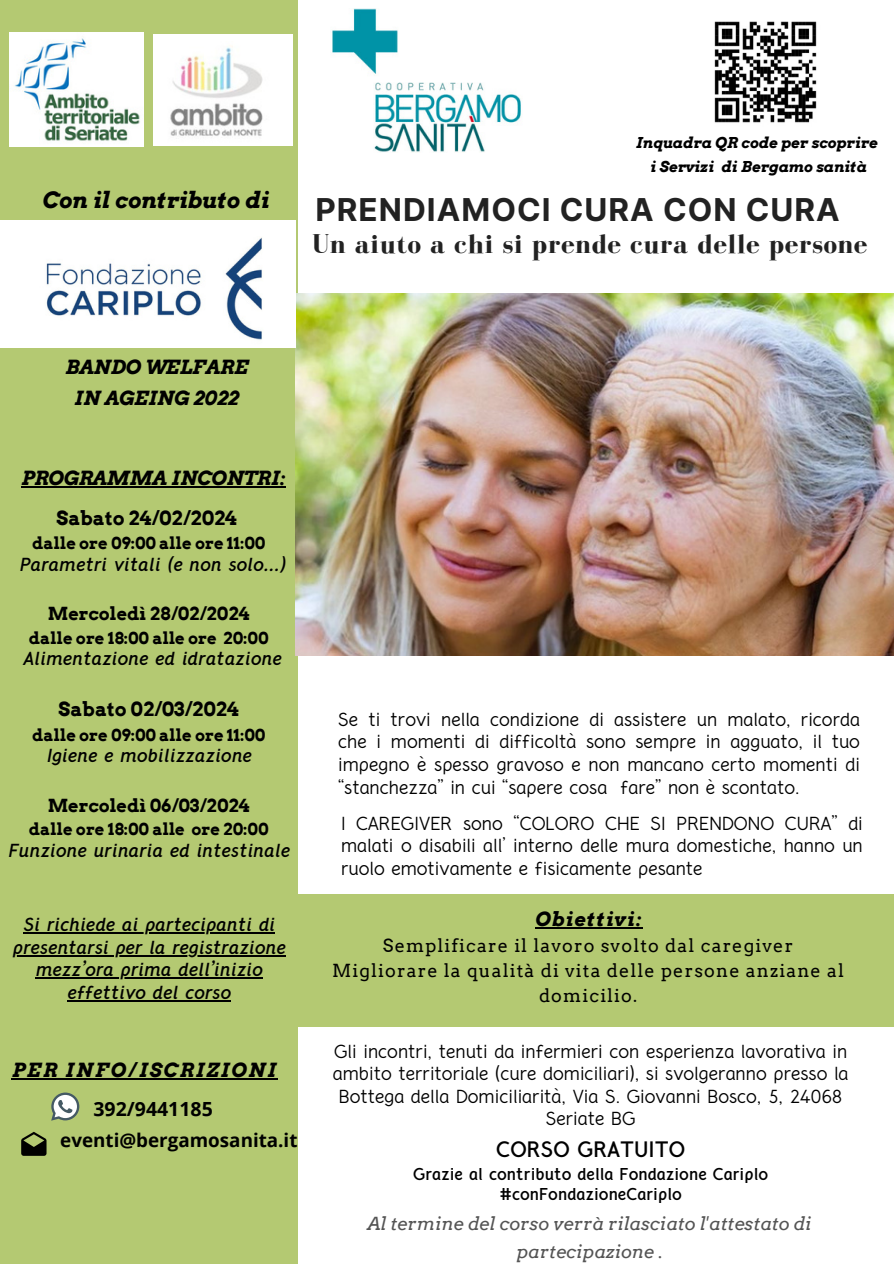
<style>
.page{position:relative;width:894px;height:1264px;background:#fff}
.page>*{position:absolute;margin:0;border:0;box-sizing:border-box;transform-origin:0 0}
.t1{font:700 31.5px "Inter";letter-spacing:.03em;color:#222}
.t2{font:700 27.45px "Bodoni FLF";letter-spacing:.03em;color:#222}
.t3{font:italic 700 22.5px "Arvo";color:#000}
.t4{font:italic 700 19.5px "Arvo";color:#000}
.t5{font:700 19.5px "Arvo";color:#000}
.t6{font:italic 700 19.5px "Arvo";letter-spacing:.095em;color:#000}
.t7{font:700 19.5px "Crusoe Text";color:#000}
.t8{font:700 19.5px "Open Sans";color:#000}
.t9{font:italic 700 19.5px "Arvo";letter-spacing:.065em;color:#000}
.t10{font:700 18.75px "Open Sans";color:#000}
.t11{font:18px/24.8px "Arvo";letter-spacing:.065em;color:#000;text-align:center}
.t12{font:italic 18px/28.2px "Arvo";color:#545454;text-align:center}
.t13{font:700 18px "Arvo";color:#000}
.t14{font:16.5px/22.5px "Crusoe Text";color:#000;text-align:justify}
.t15{font:italic 700 16.5px/22.5px "Crusoe Text";color:#000;text-align:center}
.t16{font:700 16.5px "Arvo";color:#000}
.t17{font:700 15px/20.2px "Crusoe Text";color:#000;text-align:center}
.t18{font:italic 700 15px "Arvo";color:#000}
</style>
<div class="page">
<div style="left:0;top:604px;width:297px;height:659px;background:#b4c972"></div>
<div style="left:0;top:0;width:297px;height:645px;background:#b4c972"></div>
<svg style="left:51px;top:1092px;width:28px;height:28px"></svg>
<svg style="left:21px;top:1131px;width:25px;height:24px"></svg>
<div style="left:276px;top:894px;width:617px;height:133px;background:#b4c972"></div>
<img style="left:332px;top:8px;width:189px;height:144px">
<img style="left:296px;top:294px;width:597px;height:361px">
<img style="left:714px;top:21px;width:103px;height:102px">
<img style="left:1px;top:221px;width:294px;height:127px">
<img style="left:9px;top:32px;width:134px;height:114px">
<hr style="left:21px;top:486px;width:264px;height:1px;background:#000">
<hr style="left:12px;top:1077px;width:266px;height:2px;background:#000">
<hr style="left:23px;top:932px;width:251px;height:1px;background:#000">
<hr style="left:12px;top:955px;width:273px;height:1px;background:#000">
<hr style="left:35px;top:977px;width:227px;height:1px;background:#000">
<hr style="left:67px;top:1000px;width:163px;height:1px;background:#000">
<hr style="left:535px;top:927px;width:107px;height:1px;background:#000">
<img style="left:153px;top:34px;width:140px;height:112px">
<p class="t3" style="left:42px;top:186px;width:228px">Con il contributo di</p>
<p class="t18" style="left:635px;top:134px;width:243px">Inquadra QR code per scoprire</p>
<p class="t18" style="left:650px;top:157px;width:218px">i Servizi di Bergamo sanità</p>
<p class="t1" style="left:315px;top:191px;width:525px">PRENDIAMOCI CURA CON CURA</p>
<p class="t2" style="left:312px;top:229px;width:556px">Un aiuto a chi si prende cura delle persone</p>
<p class="t4" style="left:65px;top:355px;width:185px">BANDO WELFARE</p>
<p class="t4" style="left:74px;top:386px;width:166px">IN AGEING 2022</p>
<p class="t4" style="left:21px;top:466px;width:265px">PROGRAMMA INCONTRI:</p>
<p class="t5" style="left:56px;top:506px;width:182px">Sabato 24/02/2024</p>
<p class="t16" style="left:32px;top:533px;width:234px">dalle ore 09:00 alle ore 11:00</p>
<p class="t15" style="left:19px;top:554px;width:267px">Parametri vitali (e non solo...)</p>
<p class="t13" style="left:48px;top:603px;width:203px">Mercoledì 28/02/2024</p>
<p class="t16" style="left:29px;top:628px;width:241px">dalle ore 18:00 alle ore 20:00</p>
<p class="t15" style="left:23px;top:649px;width:259px">Alimentazione ed idratazione</p>
<p class="t5" style="left:59px;top:697px;width:182px">Sabato 02/03/2024</p>
<p class="t16" style="left:32px;top:725px;width:234px">dalle ore 09:00 alle ore 11:00</p>
<p class="t15" style="left:46px;top:746px;width:207px">Igiene e mobilizzazione</p>
<p class="t13" style="left:48px;top:794px;width:203px">Mercoledì 06/03/2024</p>
<p class="t16" style="left:29px;top:819px;width:241px">dalle ore 18:00 alle ore 20:00</p>
<p class="t15" style="left:8px;top:840px;width:283px">Funzione urinaria ed intestinale</p>
<p class="t15" style="left:12px;top:915px;width:274px">Si richiede ai partecipanti di presentarsi per la registrazione mezz’ora prima dell’inizio effettivo del corso</p>
<p class="t6" style="left:12px;top:1058px;width:265px">PER INFO/ISCRIZIONI</p>
<p class="t8" style="left:93px;top:1094px;width:121px">392/9441185</p>
<p class="t10" style="left:60px;top:1126px;width:239px">eventi@bergamosanita.it</p>
<p class="t14" style="left:338px;top:709px;width:523px">Se ti trovi nella condizione di assistere un malato, ricorda che i momenti di difficoltà sono sempre in agguato, il tuo impegno è spesso gravoso e non mancano certo momenti di “stanchezza” in cui “sapere cosa fare” non è scontato.</p>
<p class="t14" style="left:341px;top:813px;width:523px">I CAREGIVER sono “COLORO CHE SI PRENDONO CURA” di malati o disabili all’ interno delle mura domestiche, hanno un ruolo emotivamente e fisicamente pesante</p>
<p class="t9" style="left:535px;top:907px;width:107px">Obiettivi:</p>
<p class="t11" style="left:383px;top:933px;width:411px">Semplificare il lavoro svolto dal caregiver</p>
<p class="t11" style="left:332px;top:958px;width:513px">Migliorare la qualità di vita delle persone anziane al domicilio.</p>
<p class="t14" style="left:333px;top:1041px;width:517px;text-align:center">Gli incontri, tenuti da infermieri con esperienza lavorativa in ambito territoriale (cure domiciliari), si svolgeranno presso la Bottega della Domiciliarità, Via S. Giovanni Bosco, 5, 24068<br>Seriate BG</p>
<p class="t7" style="left:496px;top:1136px;width:191px">CORSO GRATUITO</p>
<p class="t17" style="left:413px;top:1165px;width:357px">Grazie al contributo della Fondazione Cariplo #conFondazioneCariplo</p>
<p class="t12" style="left:367px;top:1209px;width:445px">Al termine del corso verrà rilasciato l'attestato di partecipazione .</p>
</div>
